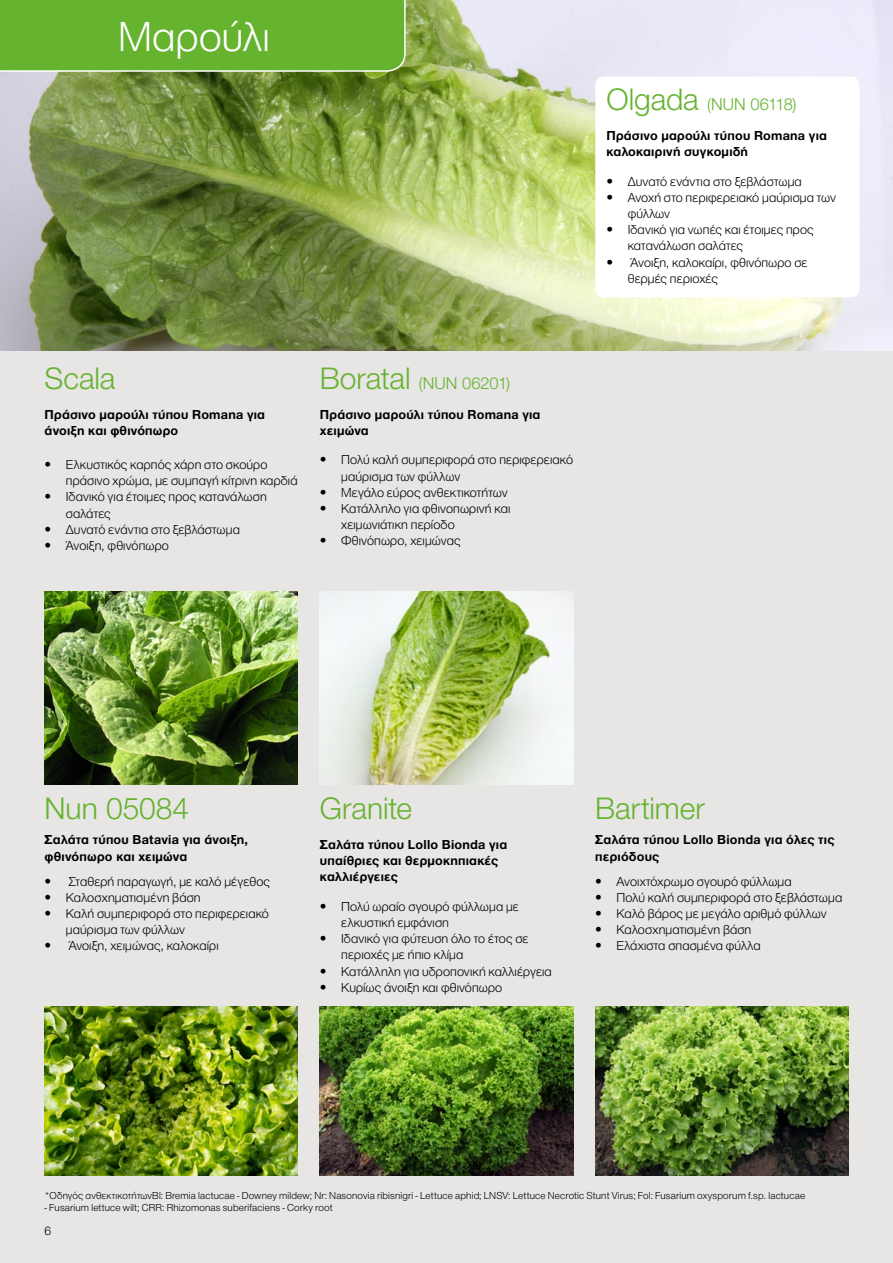
<style>
.page{position:relative;width:893px;height:1263px;background:#e8e5e5}
.page>*{position:absolute;margin:0;border:0;box-sizing:border-box;transform-origin:0 0}
.t1{font:300 43.5px "Helvetica Neue Greek";letter-spacing:.01em;color:#fff}
.t2{font:300 30px "Helvetica Neue LT Pro";letter-spacing:-.005em;color:#65b32e}
.t3{font:300 16.5px "Helvetica Neue LT Pro";letter-spacing:-.005em;color:#65b32e}
.t4{font:300 13.5px/16.2px "Helvetica Neue Greek";letter-spacing:.01em;color:#000}
.t5{font:700 13.5px/16.2px "Helvetica Neue Greek";letter-spacing:.015em;color:#000}
.t6{font:300 12px "Helvetica Neue LT Pro";color:#000}
.t7{font:300 10.5px "Helvetica Neue Greek";letter-spacing:.015em;color:#000}
.s1{font-family:"Helvetica Neue LT Pro"}
.s2{font-size:30px}
</style>
<div class="page">
<img style="left:0;top:0;width:893px;height:350px">
<div style="left:0;top:0;width:406px;height:73px;background:#65b32e"></div>
<img style="left:45px;top:1006px;width:253px;height:170px">
<img style="left:45px;top:591px;width:253px;height:193px">
<img style="left:320px;top:1006px;width:253px;height:170px">
<img style="left:320px;top:591px;width:253px;height:193px">
<img style="left:595px;top:1006px;width:253px;height:170px">
<div style="left:595px;top:77px;width:264px;height:220px;background:#fff;border-radius:9px"></div>
<h1 class="t1" style="left:118px;top:14px;width:153px">Μαρούλι</h1>
<h2 class="t2" style="left:45px;top:360px;width:72px">Scala</h2>
<p class="t5" style="left:45px;top:406px;width:222px">Πράσινο μαρούλι τύπου Romana για άνοιξη και φθινόπωρο</p>
<p class="t4" style="left:66px;top:456px;width:233px;text-indent:-21px"><span class="s1">•</span> Ελκυστικός καρπός χάρη στο σκούρο πράσινο χρώμα, με συμπαγή κίτρινη καρδιά</p>
<p class="t4" style="left:66px;top:489px;width:202px;text-indent:-21px"><span class="s1">•</span> Ιδανικό για έτοιμες προς κατανάλωση σαλάτες</p>
<p class="t4" style="left:45px;top:521px;width:197px"><span class="s1">•</span> Δυνατό ενάντια στο ξεβλάστωμα</p>
<p class="t4" style="left:45px;top:537px;width:126px"><span class="s1">•</span> Άνοιξη, φθινόπωρο</p>
<p class="t3" style="left:320px;top:373px;width:191px"><span class="s2">Boratal</span> (NUN 06201)</p>
<p class="t5" style="left:320px;top:406px;width:222px">Πράσινο μαρούλι τύπου Romana για χειμώνα</p>
<p class="t4" style="left:341px;top:452px;width:233px;text-indent:-21px"><span class="s1">•</span> Πολύ καλή συμπεριφορά στο περιφερειακό μαύρισμα των φύλλων</p>
<p class="t4" style="left:320px;top:484px;width:189px"><span class="s1">•</span> Μεγάλο εύρος ανθεκτικοτήτων</p>
<p class="t4" style="left:341px;top:500px;width:171px;text-indent:-21px"><span class="s1">•</span> Κατάλληλο για φθινοπωρινή και χειμωνιάτικη περίοδο</p>
<p class="t4" style="left:320px;top:533px;width:142px"><span class="s1">•</span> Φθινόπωρο, χειμώνας</p>
<p class="t3" style="left:606px;top:94px;width:192px"><span class="s2">Olgada</span> (NUN 06118)</p>
<p class="t5" style="left:606px;top:127px;width:222px">Πράσινο μαρούλι τύπου Romana για καλοκαιρινή συγκομιδή</p>
<p class="t4" style="left:606px;top:173px;width:197px"><span class="s1">•</span> Δυνατό ενάντια στο ξεβλάστωμα</p>
<p class="t4" style="left:628px;top:189px;width:210px;text-indent:-21px"><span class="s1">•</span> Ανοχή στο περιφερειακό μαύρισμα των φύλλων</p>
<p class="t4" style="left:628px;top:221px;width:187px;text-indent:-21px"><span class="s1">•</span> Ιδανικό για νωπές και έτοιμες προς κατανάλωση σαλάτες</p>
<p class="t4" style="left:628px;top:254px;width:181px;text-indent:-21px"><span class="s1">•</span> Άνοιξη, καλοκαίρι, φθινόπωρο σε θερμές περιοχές</p>
<h2 class="t2" style="left:45px;top:790px;width:146px">Nun 05084</h2>
<p class="t5" style="left:45px;top:832px;width:205px">Σαλάτα τύπου Batavia για άνοιξη, φθινόπωρο και χειμώνα</p>
<p class="t4" style="left:45px;top:873px;width:227px"><span class="s1">•</span> Σταθερή παραγωγή, με καλό μέγεθος</p>
<p class="t4" style="left:45px;top:889px;width:158px"><span class="s1">•</span> Καλοσχηματισμένη βάση</p>
<p class="t4" style="left:66px;top:905px;width:204px;text-indent:-21px"><span class="s1">•</span> Καλή συμπεριφορά στο περιφερειακό μαύρισμα των φύλλων</p>
<p class="t4" style="left:45px;top:938px;width:176px"><span class="s1">•</span> Άνοιξη, χειμώνας, καλοκαίρι</p>
<h2 class="t2" style="left:320px;top:790px;width:94px">Granite</h2>
<p class="t5" style="left:320px;top:836px;width:189px">Σαλάτα τύπου Lollo Bionda για υπαίθριες και θερμοκηπιακές καλλιέργειες</p>
<p class="t4" style="left:341px;top:898px;width:179px;text-indent:-21px"><span class="s1">•</span> Πολύ ωραίο σγουρό φύλλωμα με ελκυστική εμφάνιση</p>
<p class="t4" style="left:341px;top:930px;width:189px;text-indent:-21px"><span class="s1">•</span> Ιδανικό για φύτευση όλο το έτος σε περιοχές με ήπιο κλίμα</p>
<p class="t4" style="left:320px;top:963px;width:233px"><span class="s1">•</span> Κατάλληλη για υδροπονική καλλιέργεια</p>
<p class="t4" style="left:320px;top:979px;width:184px"><span class="s1">•</span> Κυρίως άνοιξη και φθινόπωρο</p>
<h2 class="t2" style="left:595px;top:790px;width:111px">Bartimer</h2>
<p class="t5" style="left:595px;top:832px;width:241px">Σαλάτα τύπου Lollo Bionda για όλες τις περιόδους</p>
<p class="t4" style="left:595px;top:873px;width:198px"><span class="s1">•</span> Ανοιχτόχρωμο σγουρό φύλλωμα</p>
<p class="t4" style="left:595px;top:889px;width:248px"><span class="s1">•</span> Πολύ καλή συμπεριφορά στο ξεβλάστωμα</p>
<p class="t4" style="left:595px;top:905px;width:233px"><span class="s1">•</span> Καλό βάρος με μεγάλο αριθμό φύλλων</p>
<p class="t4" style="left:595px;top:921px;width:158px"><span class="s1">•</span> Καλοσχηματισμένη βάση</p>
<p class="t4" style="left:595px;top:938px;width:167px"><span class="s1">•</span> Ελάχιστα σπασμένα φύλλα</p>
<p class="t7" style="left:45px;top:1190px;width:762px">*Οδηγός ανθεκτικοτήτωνBl: Bremia lactucae - Downey mildew; Nr: Nasonovia ribisnigri - Lettuce aphid; LNSV: Lettuce Necrotic Stunt Virus; Fol: Fusarium oxysporum f.sp. lactucae</p>
<p class="t7" style="left:45px;top:1202px;width:289px">- Fusarium lettuce wilt; CRR: Rhizomonas suberifaciens - Corky root</p>
<p class="t6" style="left:45px;top:1224px;width:8px">6</p>
</div>
